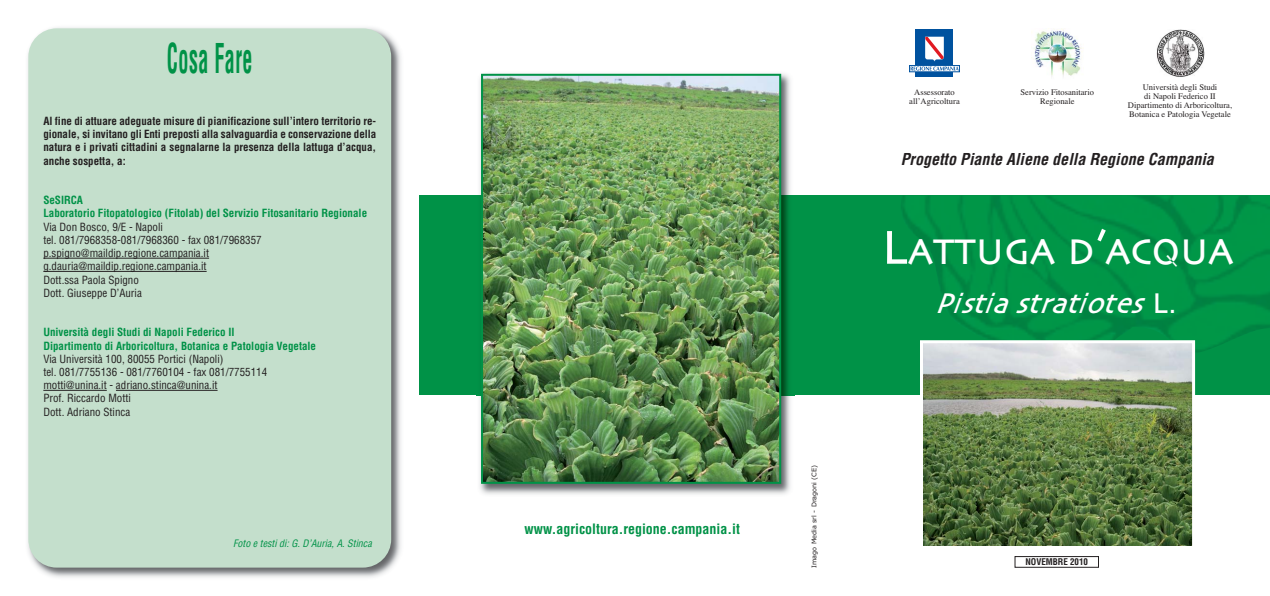
<style>
.page{position:relative;width:1270px;height:596px;background:#fff}
.page>*{position:absolute;margin:0;border:0;box-sizing:border-box;transform-origin:0 0}
.t1{font:700 condensed 40px "Helvetica";letter-spacing:.025em;color:#009247;scale:.5 1}
.t2{font:700 37.5px "Skia";color:#fff}
.t3{font:italic 700 30px "Skia";color:#fff}
.t4{font:italic 700 condensed 16px "Helvetica";color:#231f20}
.t5{font:700 condensed 14px "Helvetica";color:#009247}
.t6{font:condensed 11px/13.2px "Helvetica";color:#231f20}
.t7{font:700 condensed 11px/13.2px "Helvetica";color:#231f20;text-align:justify}
.t8{font:700 condensed 11px/13.2px "Helvetica";color:#009247}
.t9{font:italic condensed 10px "Helvetica";color:#009247}
.t10{font:700 condensed 9px "Helvetica";color:#231f20}
.t11{font:8.5px/9px "Times";color:#231f20;text-align:center}
.t12{font:6.5px "Verdana";color:#231f20}
.s1{font-size:50px}
.s2{font-style:normal}
</style>
<div class="page">
<div style="left:420px;top:195px;width:850px;height:200px;background:#009247"></div>
<img style="left:901px;top:196px;width:369px;height:180px">
<img style="left:924px;top:344px;width:267px;height:200px">
<div style="left:920px;top:340px;width:275px;height:208px;border:3px solid #fff"></div>
<div style="left:916px;top:29px;width:37px;height:48px;background:#00529f"></div>
<svg style="left:911px;top:37px;width:48px;height:34px"></svg>
<img style="left:1031px;top:28px;width:52px;height:49px">
<img style="left:1156px;top:29px;width:48px;height:48px">
<img style="left:27px;top:27px;width:374px;height:551px">
<div style="left:28px;top:28px;width:363px;height:539px;background:#c4dfcc;border-radius:28px"></div>
<hr style="left:43px;top:258px;width:166px;height:1px;background:#231f20">
<hr style="left:43px;top:271px;width:164px;height:1px;background:#231f20">
<hr style="left:43px;top:390px;width:64px;height:1px;background:#231f20">
<hr style="left:116px;top:390px;width:102px;height:1px;background:#231f20">
<div style="left:1015px;top:556px;width:84px;height:11px;border:1px solid #231f20"></div>
<img style="left:476px;top:73px;width:318px;height:422px">
<img style="left:484px;top:77px;width:294px;height:403px">
<div style="left:481px;top:74px;width:300px;height:409px;border:2px solid #009247"></div>
<h1 class="t1" style="left:167px;top:43px;width:173px">Cosa Fare</h1>
<p class="t7" style="left:43px;top:115px;width:334px">Al fine di attuare adeguate misure di pianificazione sull’intero territorio re&shy;gionale, si invitano gli Enti preposti alla salvaguardia e conservazione della natura e i privati cittadini a segnalarne la presenza della lattuga d’acqua, anche sospetta, a:</p>
<p class="t8" style="left:43px;top:194px;width:325px">SeSIRCA<br>Laboratorio Fitopatologico (Fitolab) del Servizio Fitosanitario Regionale</p>
<p class="t6" style="left:43px;top:221px;width:220px">Via Don Bosco, 9/E - Napoli<br>tel. 081/7968358-081/7968360 - fax 081/7968357 p.spigno@maildip.regione.campania.it g.dauria@maildip.regione.campania.it<br>Dott.ssa Paola Spigno<br>Dott. Giuseppe D’Auria</p>
<p class="t8" style="left:43px;top:326px;width:274px">Università degli Studi di Napoli Federico II<br>Dipartimento di Arboricoltura, Botanica e Patologia Vegetale</p>
<p class="t6" style="left:43px;top:353px;width:225px">Via Università 100, 80055 Portici (Napoli)<br>tel. 081/7755136 - 081/7760104 - fax 081/7755114 motti@unina.it - adriano.stinca@unina.it<br>Prof. Riccardo Motti<br>Dott. Adriano Stinca</p>
<p class="t9" style="left:233px;top:539px;width:142px">Foto e testidi:G.D’Auria,A.Stinca</p>
<p class="t5" style="left:524px;top:523px;width:217px">www.agricoltura.regione.campania.it</p>
<p class="t12" style="left:812px;top:567px;width:104px;rotate:-90deg">Imago Media srl - Dragoni (CE)</p>
<p class="t11" style="left:909px;top:89px;width:52px">Assessorato all’Agricoltura</p>
<p class="t11" style="left:1021px;top:89px;width:75px">Servizio Fitosanitario<br>Regionale</p>
<p class="t11" style="left:1128px;top:83px;width:106px">Università degli Studi<br>di Napoli Federico II<br>Dipartimento di Arboricoltura,<br>Botanica e Patologia Vegetale</p>
<h3 class="t4" style="left:901px;top:153px;width:318px">Progetto Piante Aliene della Regione Campania</h3>
<h2 class="t2" style="left:881px;top:229px;width:353px"><span class="s1">L</span>ATTUGA D<span class="s1">’</span>ACQUA</h2>
<h3 class="t3" style="left:938px;top:285px;width:241px">Pistia stratiotes <span class="s2">L.</span></h3>
<p class="t10" style="left:1025px;top:558px;width:64px">NOVEMBRE 2010</p>
</div>
